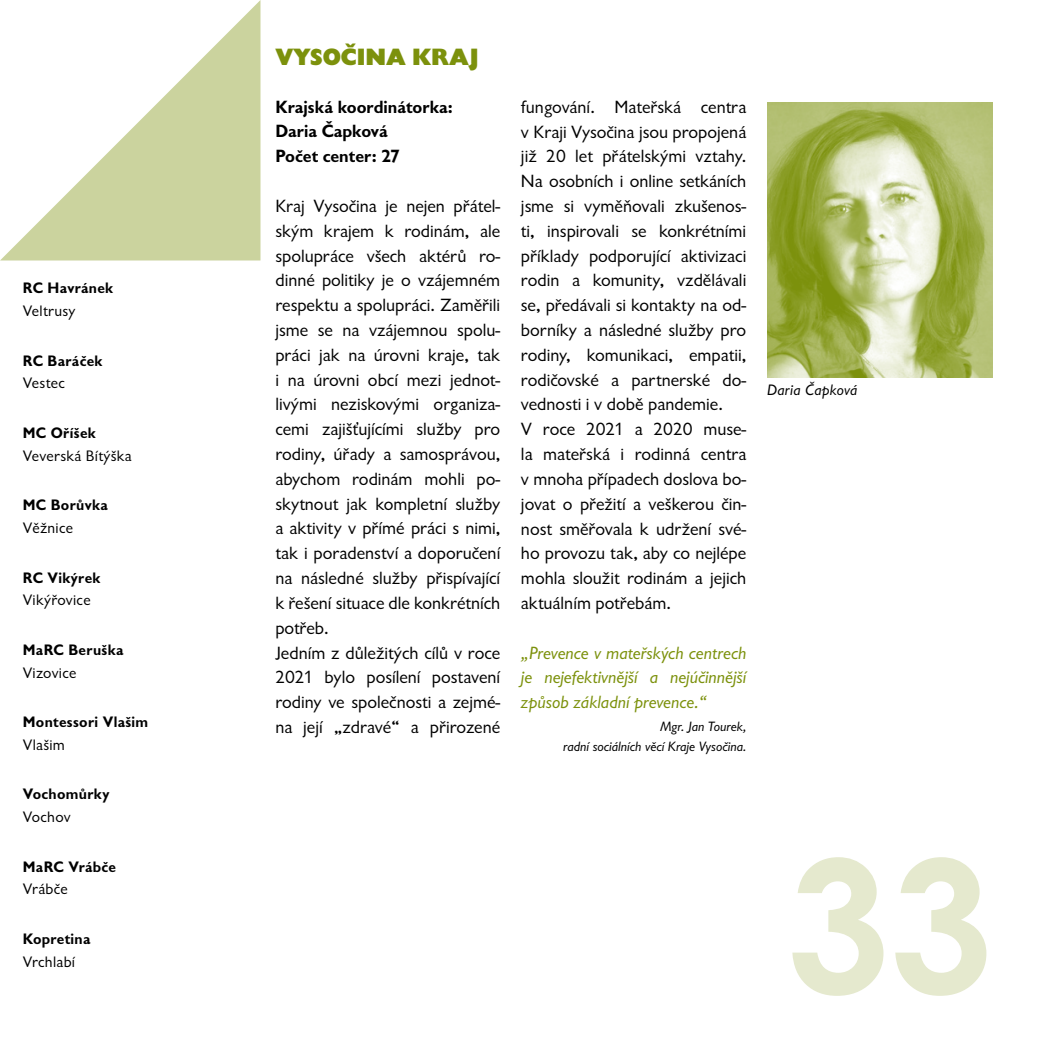
<style>
.page{position:relative;width:1042px;height:1042px;background:#fff}
.page>*{position:absolute;margin:0;border:0;box-sizing:border-box;transform-origin:0 0}
.t1{font:700 183.75px "Century Gothic";color:#e5e9ce}
.t2{font:800 24.5px "Giltus TOT";color:#7c910c}
.t3{font:18.38px/24.8px "Giltus TOT";color:#000}
.t4{font:italic 18.38px/24.8px "Giltus TOT";color:#7c910c;text-align:justify}
.t5{font:700 18.38px/24.8px "Giltus TOT";color:#000}
.t6{font:700 15.75px "Giltus TOT";letter-spacing:.02em;color:#000}
.t7{font:15.75px "Giltus TOT";letter-spacing:.02em;color:#000}
.t8{font:italic 15.75px "Giltus TOT";letter-spacing:.02em;color:#000}
.t9{font:italic 14px/19.8px "Giltus TOT";color:#000;text-align:right}
</style>
<div class="page">
<img style="left:767px;top:102px;width:225px;height:275px">
<svg style="left:0;top:0;width:260px;height:260px"></svg>
<p class="t6" style="left:23px;top:279px;width:92px">RC Havránek</p>
<p class="t7" style="left:23px;top:302px;width:54px">Veltrusy</p>
<p class="t6" style="left:23px;top:351px;width:81px">RC Baráček</p>
<p class="t7" style="left:23px;top:375px;width:43px">Vestec</p>
<p class="t6" style="left:23px;top:424px;width:75px">MC Oříšek</p>
<p class="t7" style="left:23px;top:447px;width:110px">Veverská Bítýška</p>
<p class="t6" style="left:23px;top:496px;width:87px">MC Borůvka</p>
<p class="t7" style="left:23px;top:519px;width:52px">Věžnice</p>
<p class="t6" style="left:23px;top:568px;width:79px">RC Vikýrek</p>
<p class="t7" style="left:23px;top:591px;width:69px">Vikýřovice</p>
<p class="t6" style="left:23px;top:641px;width:102px">MaRC Beruška</p>
<p class="t7" style="left:23px;top:664px;width:55px">Vizovice</p>
<p class="t6" style="left:23px;top:713px;width:127px">Montessori Vlašim</p>
<p class="t7" style="left:23px;top:736px;width:44px">Vlašim</p>
<p class="t6" style="left:23px;top:785px;width:88px">Vochomůrky</p>
<p class="t7" style="left:23px;top:808px;width:49px">Vochov</p>
<p class="t6" style="left:23px;top:857px;width:95px">MaRC Vrábče</p>
<p class="t7" style="left:23px;top:880px;width:46px">Vrábče</p>
<p class="t6" style="left:23px;top:930px;width:69px">Kopretina</p>
<p class="t7" style="left:23px;top:953px;width:54px">Vrchlabí</p>
<h2 class="t2" style="left:275px;top:43px;width:204px">VYSOČINA KRAJ</h2>
<p class="t5" style="left:275px;top:94px;width:179px">Krajská koordinátorka:<br>Daria Čapková<br>Počet center: 27</p>
<p class="t3" style="left:275px;top:194px;width:226px">Kraj Vysočina je nejen přátel&shy;ským krajem k rodinám, ale spolupráce všech aktérů ro&shy;dinné politiky je o vzájemném respektu a spolupráci. Zaměřili jsme se na vzájemnou spolu&shy;práci jak na úrovni kraje, tak i na úrovni obcí mezi jednot&shy;livými neziskovými organiza&shy;cemi zajišťujícími služby pro rodiny, úřady a samosprávou, abychom rodinám mohli po&shy;skytnout jak kompletní služby a aktivity v přímé práci s nimi, tak i poradenství a doporučení na následné služby přispívající k řešení situace dle konkrétních potřeb.<br>Jedním z důležitých cílů v roce<br>2021 bylo posílení postavení rodiny ve společnosti a zejmé&shy;na její „zdravé“ a přirozené</p>
<p class="t3" style="left:521px;top:95px;width:227px">fungování. Mateřská centra v Kraji Vysočina jsou propojená již 20 let přátelskými vztahy.<br>Na osobních i online setkáních jsme si vyměňovali zkušenos&shy;ti, inspirovali se konkrétními příklady podporující aktivizaci rodin a komunity, vzdělávali se, předávali si kontakty na od&shy;borníky a následné služby pro rodiny, komunikaci, empatii, rodičovské a partnerské do&shy;vednosti i v době pandemie.<br>V roce 2021 a 2020 muse&shy;la mateřská i rodinná centra v mnoha případech doslova bo&shy;jovat o přežití a veškerou čin&shy;nost směřovala k udržení své&shy;ho provozu tak, aby co nejlépe mohla sloužit rodinám a jejich aktuálním potřebám.</p>
<p class="t4" style="left:521px;top:640px;width:227px">„Prevence v mateřských centrech je nejefektivnější a nejúčinnější způsob základní prevence.“</p>
<p class="t9" style="left:563px;top:717px;width:184px">Mgr. Jan Tourek,<br>radní sociálních věcí Kraje Vysočina.</p>
<p class="t8" style="left:767px;top:382px;width:92px">Daria Čapková</p>
<h1 class="t1" style="left:787px;top:786px;width:207px">33</h1>
</div>
